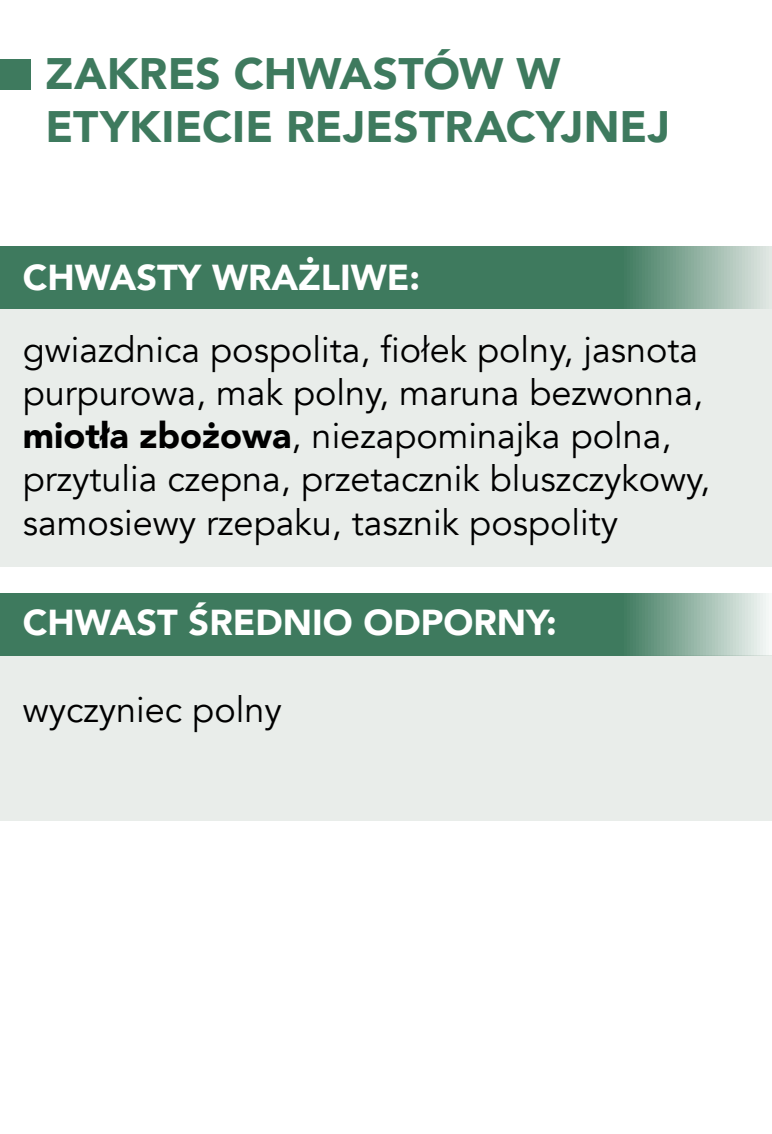
<style>
.page{position:relative;width:772px;height:1134px;background:#fff}
.page>*{position:absolute;margin:0;border:0;box-sizing:border-box;transform-origin:0 0}
.t1{font:900 44px/52.8px "Avenir";letter-spacing:.005em;color:#3e7a5e}
.t2{font:36px/43.2px "Avenir";color:#000}
.t3{font:900 36px "Avenir";color:#fff}
.s1{font-weight:900}
</style>
<div class="page">
<div style="left:0;top:59px;width:31px;height:31px;background:#3e7a5e"></div>
<div style="left:0;top:247px;width:771px;height:320px;background:#e9edea"></div>
<div style="left:0;top:655px;width:771px;height:166px;background:#e9edea"></div>
<svg style="left:0;top:247px;width:769px;height:62px;background:#4d846a"></svg>
<svg style="left:0;top:593px;width:769px;height:62px;background:#4f856c"></svg>
<p class="t1" style="left:45px;top:46px;width:625px">ZAKRES CHWASTÓW W<br>ETYKIECIE REJESTRACYJNEJ</p>
<p class="t3" style="left:23px;top:246px;width:399px">CHWASTY WRAŻLIWE:</p>
<p class="t2" style="left:23px;top:328px;width:681px">gwiazdnica pospolita, fiołek polny, jasnota purpurowa, mak polny, maruna bezwonna,</p>
<p class="t2" style="left:23px;top:415px;width:649px"><span class="s1">miotła zbożowa</span>, niezapominajka polna,</p>
<p class="t2" style="left:23px;top:458px;width:688px">przytulia czepna, przetacznik bluszczykowy,</p>
<p class="t2" style="left:23px;top:501px;width:596px">samosiewy rzepaku, tasznik pospolity</p>
<p class="t3" style="left:23px;top:592px;width:535px">CHWAST ŚREDNIO ODPORNY:</p>
<p class="t2" style="left:23px;top:688px;width:260px">wyczyniec polny</p>
</div>
